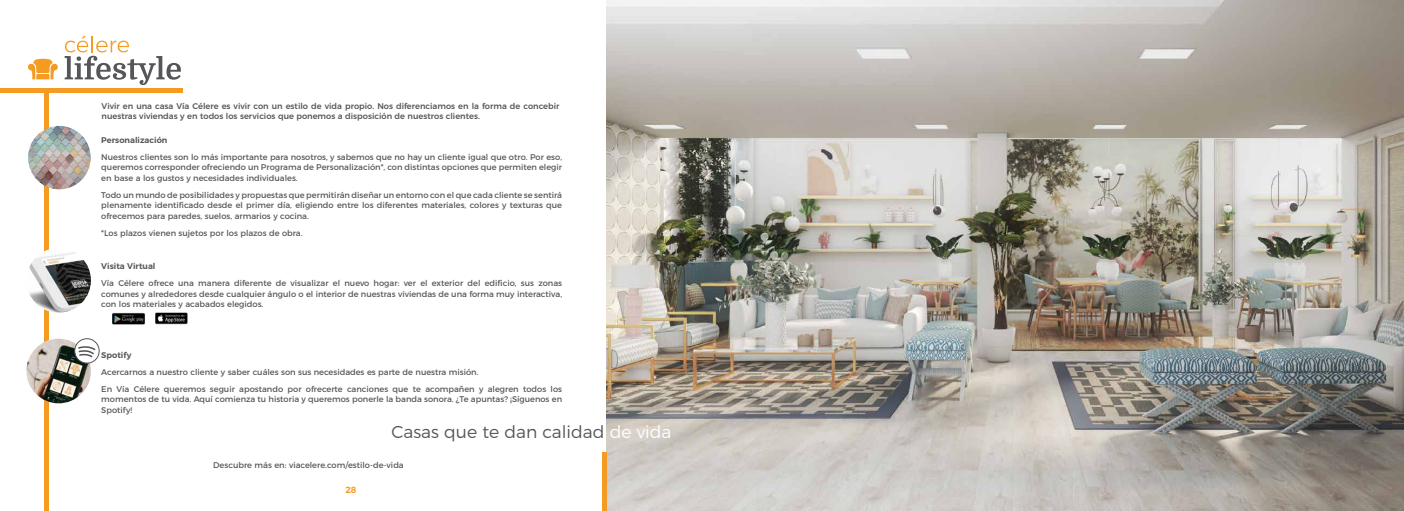
<style>
.page{position:relative;width:1404px;height:511px;background:#fff}
.page>*{position:absolute;margin:0;border:0;box-sizing:border-box;transform-origin:0 0}
.t1{font:300 17.25px "Montserrat";color:#55565a}
.t2{font:600 9px "Montserrat";color:#f59b21}
.t3{font:8.25px/10.5px "Montserrat";color:#55565a;text-align:justify}
.t4{font:500 8.25px/9.8px "Montserrat";color:#55565a}
.t5{font:600 8.25px "Montserrat";color:#55565a}
.s1{color:#fff}
</style>
<div class="page">
<svg style="left:65px;top:36px;width:116px;height:49px"></svg>
<svg style="left:28px;top:59px;width:30px;height:20px"></svg>
<hr style="left:45px;top:93px;width:4px;height:417px;background:#f59b21">
<img style="left:606px;top:0;width:797px;height:510px">
<div style="left:0;top:88px;width:182px;height:5px;background:#f59b21"></div>
<img style="left:26px;top:338px;width:65px;height:65px;border-radius:32px">
<img style="left:155px;top:312px;width:33px;height:13px">
<img style="left:112px;top:312px;width:33px;height:13px">
<img style="left:28px;top:126px;width:63px;height:63px">
<hr style="left:602px;top:452px;width:4px;height:58px;background:#f59b21">
<div style="left:75px;top:338px;width:24px;height:24px;background:#fff;border-radius:50%"></div>
<svg style="left:78px;top:346px;width:17px;height:11px"></svg>
<div style="left:74px;top:338px;width:25px;height:25px;border:1px solid #55565a;border-radius:50%"></div>
<img style="left:26px;top:248px;width:65px;height:64px;border-radius:32px">
<p class="t4" style="left:102px;top:101px;width:459px">Vivir en una casa Vía Célere es vivir con un estilo de vida propio. Nos diferenciamos en la forma de concebir nuestras viviendas y en todos los servicios que ponemos a disposición de nuestros clientes.</p>
<p class="t5" style="left:101px;top:133px;width:68px">Personalización</p>
<p class="t3" style="left:101px;top:151px;width:462px">Nuestros clientes son lo más importante para nosotros, y sabemos que no hay un cliente igual que otro. Por eso, queremos corresponder ofreciendo un Programa de Personalización*, con distintas opciones que permiten elegir en base a los gustos y necesidades individuales.</p>
<p class="t3" style="left:101px;top:189px;width:462px">Todo un mundo de posibilidades y propuestas que permitirán diseñar un entorno con el que cada cliente se sentirá plenamente identificado desde el primer día, eligiendo entre los diferentes materiales, colores y texturas que ofrecemos para paredes, suelos, armarios y cocina.</p>
<p class="t3" style="left:101px;top:226px;width:203px">*Los plazos vienen sujetos por los plazos de obra.</p>
<p class="t5" style="left:101px;top:259px;width:56px">Visita Virtual</p>
<p class="t3" style="left:101px;top:277px;width:462px">Vía Célere ofrece una manera diferente de visualizar el nuevo hogar: ver el exterior del edificio, sus zonas comunes y alrededores desde cualquier ángulo o el interior de nuestras viviendas de una forma muy interactiva, con los materiales y acabados elegidos.</p>
<p class="t5" style="left:101px;top:348px;width:32px">Spotify</p>
<p class="t3" style="left:101px;top:362px;width:462px;line-height:16.9px">Acercarnos a nuestro cliente y saber cuáles son sus necesidades es parte de nuestra misión.<br>En Vía Célere queremos seguir apostando por ofrecerte canciones que te acompañen y alegren todos los</p>
<p class="t3" style="left:101px;top:393px;width:462px">momentos de tu vida. Aquí comienza tu historia y queremos ponerle la banda sonora. ¿Te apuntas? ¡Síguenos en<br>Spotify!</p>
<h1 class="t1" style="left:391px;top:418px;width:282px">Casas que te dan calidad <span class="s1">de vida</span></h1>
<p class="t3" style="left:213px;top:459px;width:192px">Descubre más en: viacelere.com/estilo-de-vida</p>
<p class="t2" style="left:345px;top:481px;width:13px">28</p>
</div>
